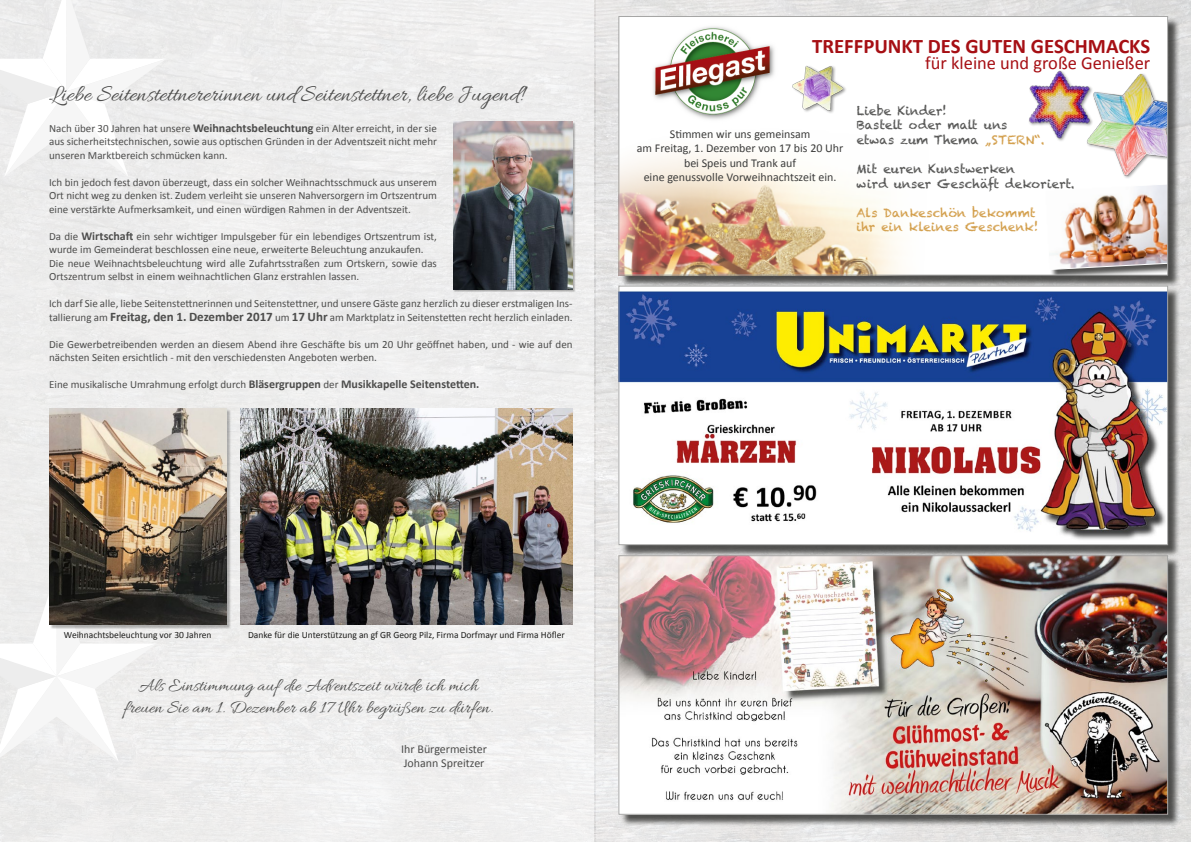
<style>
.page{position:relative;width:1191px;height:842px;background:#fff}
.page>*{position:absolute;margin:0;border:0;box-sizing:border-box;transform-origin:0 0}
.t1{font:24px "Allura";color:#4d4d4c}
.t2{font:700 20.7px "Calibri";color:#a60f14}
.t3{font:18.8px/22.5px "Allura";color:#4d4d4c;text-align:center}
.t4{font:18.4px "Calibri";color:#a60f14}
.t5{font:12.2px/14.6px "Chalkduster";color:#575756}
.t6{font:12.2px/14.6px "Chalkduster";color:#d39f4c}
.t7{font:12px/14.4px "Calibri";color:#3d3d3c;text-align:center}
.t8{font:12px/14.4px "Calibri";color:#4d4d4c}
.t9{font:11px/13.5px "Calibri";color:#4d4d4c}
.t10{font:9.5px "Calibri";color:#1d1d1b}
.s1{font-weight:700;font-size:12px}
.s2{font-weight:700;font-size:13px}
.s3{color:#d39f4c}
</style>
<div class="page">
<img style="left:0;top:0;width:1191px;height:842px">
<svg style="left:0;top:0;width:167px;height:177px"></svg>
<svg style="left:0;top:571px;width:157px;height:191px"></svg>
<div style="left:50px;top:409px;width:181px;height:220px;background:#1d1d1b;opacity:.31"></div>
<img style="left:49px;top:408px;width:177px;height:216px">
<div style="left:620px;top:18px;width:560px;height:270px;background:#1d1d1b;opacity:.75"></div>
<div style="left:619px;top:17px;width:548px;height:258px;background:#fff"></div>
<img style="left:620px;top:152px;width:281px;height:122px">
<img style="left:653px;top:26px;width:122px;height:94px">
<img style="left:1087px;top:73px;width:79px;height:105px">
<div style="left:1046px;top:184px;width:121px;height:91px;background:#1d1d1b;opacity:.75"></div>
<img style="left:1046px;top:184px;width:120px;height:86px">
<div style="left:791px;top:65px;width:56px;height:49px;background:#1d1d1b;opacity:.45"></div>
<img style="left:791px;top:65px;width:52px;height:48px">
<img style="left:1029px;top:70px;width:66px;height:73px">
<div style="left:618px;top:16px;width:550px;height:260px;border:1px solid #a6a6a5"></div>
<div style="left:620px;top:287px;width:560px;height:270px;background:#1d1d1b;opacity:.75"></div>
<img style="left:620px;top:288px;width:546px;height:255px">
<div style="left:618px;top:286px;width:550px;height:259px;border:1px solid #a6a6a5"></div>
<div style="left:620px;top:557px;width:560px;height:270px;background:#1d1d1b;opacity:.75"></div>
<img style="left:620px;top:557px;width:546px;height:256px">
<div style="left:618px;top:555px;width:550px;height:260px;border:1px solid #a6a6a5"></div>
<div style="left:454px;top:122px;width:122px;height:170px;background:#1d1d1b;opacity:.31"></div>
<img style="left:453px;top:122px;width:119px;height:167px">
<img style="left:240px;top:408px;width:332px;height:216px">
<h1 class="t1" style="left:49px;top:81px;width:475px">Liebe Seitenstettnererinnen und Seitenstettner, liebe Jugend!</h1>
<p class="t9" style="left:49px;top:121px;width:389px;text-align:justify">Nach über 30 Jahren hat unsere <span class="s1">Weihnachtsbeleuchtung</span> ein Alter erreicht, in der sie aus sicherheitstechnischen, sowie aus optischen Gründen in der Adventszeit nicht mehr unseren Marktbereich schmücken kann.</p>
<p class="t9" style="left:49px;top:175px;width:389px;text-align:justify">Ich bin jedoch fest davon überzeugt, dass ein solcher Weihnachtsschmuck aus unserem Ort nicht weg zu denken ist. Zudem verleiht sie unseren Nahversorgern im Ortszentrum eine verstärkte Aufmerksamkeit, und einen würdigen Rahmen in der Adventszeit.</p>
<p class="t9" style="left:49px;top:229px;width:389px">Da die <span class="s1">Wirtschaft</span> ein sehr wichtiger Impulsgeber für ein lebendiges Ortszentrum ist, wurde im Gemeinderat beschlossen eine neue, erweiterte Beleuchtung anzukaufen.<br>Die neue Weihnachtsbeleuchtung wird alle Zufahrtsstraßen zum Ortskern, sowie das Ortszentrum selbst in einem weihnachtlichen Glanz erstrahlen lassen.</p>
<p class="t9" style="left:49px;top:297px;width:525px">Ich darf Sie alle, liebe Seitenstettnerinnen und Seitenstettner, und unsere Gäste ganz herzlich zu dieser erstmaligen Ins&shy;tallierung am <span class="s2">Freitag, den 1. Dezember 2017</span> um <span class="s2">17 Uhr</span> am Marktplatz in Seitenstetten recht herzlich einladen.</p>
<p class="t9" style="left:49px;top:337px;width:525px">Die Gewerbetreibenden werden an diesem Abend ihre Geschäfte bis um 20 Uhr geöffnet haben, und - wie auf den nächsten Seiten ersichtlich - mit den verschiedensten Angeboten werben.</p>
<p class="t9" style="left:49px;top:378px;width:432px">Eine musikalische Umrahmung erfolgt durch <span class="s1">Bläsergruppen</span> der <span class="s1">Musikkapelle Seitenstetten.</span></p>
<h2 class="t2" style="left:812px;top:33px;width:339px">TREFFPUNKT DES GUTEN GESCHMACKS</h2>
<h3 class="t4" style="left:925px;top:51px;width:226px">für kleine und große Genießer</h3>
<p class="t7" style="left:637px;top:127px;width:208px">Stimmen wir uns gemeinsam<br>am Freitag, 1. Dezember von 17 bis 20 Uhr bei Speis und Trank auf<br>eine genussvolle Vorweihnachtszeit ein.</p>
<p class="t5" style="left:856px;top:103px;width:189px">Liebe Kinder!<br>Bastelt oder malt uns etwas zum Thema <span class="s3">„STERN“.</span></p>
<p class="t5" style="left:856px;top:162px;width:219px">Mit euren Kunstwerken<br>wird unser Geschäft dekoriert.</p>
<p class="t6" style="left:856px;top:205px;width:183px">Als Dankeschön bekommt ihr ein kleines Geschenk!</p>
<p class="t10" style="left:64px;top:629px;width:149px">Weihnachtsbeleuchtung vor 30 Jahren</p>
<p class="t10" style="left:248px;top:629px;width:318px">Danke für die Unterstützung an gf GR Georg Pilz, Firma Dorfmayr und Firma Höfler</p>
<h3 class="t3" style="left:124px;top:675px;width:371px">Als Einstimmung auf die Adventszeit würde ich mich freuen Sie am 1. Dezember ab 17 Uhr begrüßen zu dürfen.</h3>
<p class="t8" style="left:401px;top:741px;width:87px">Ihr Bürgermeister<br>Johann Spreitzer</p>
</div>
